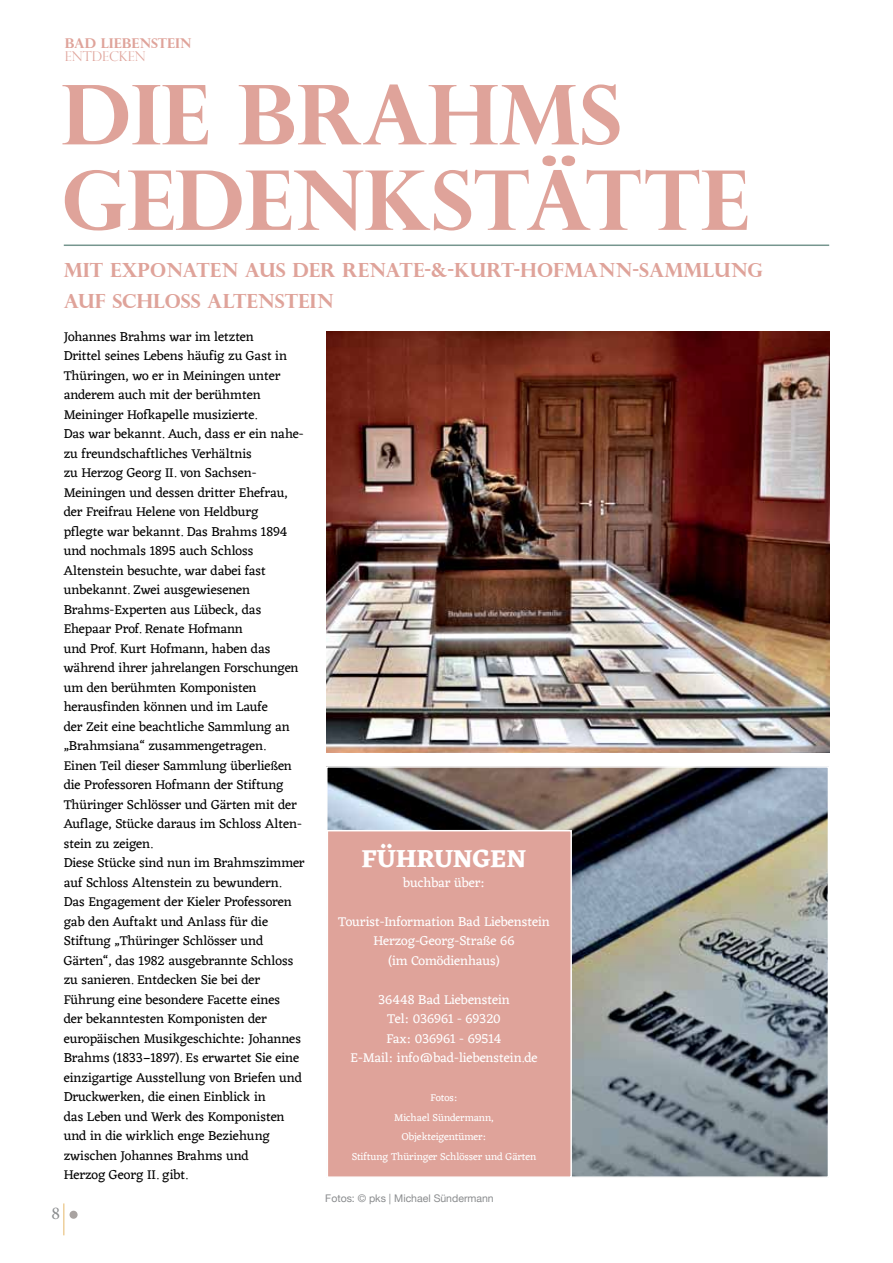
<style>
.page{position:relative;width:893px;height:1263px;background:#fff}
.page>*{position:absolute;margin:0;border:0;box-sizing:border-box;transform-origin:0 0}
.t1{font:700 82.5px/85.5px "Perpetua Titling";color:#dfa39a}
.t2{font:700 25.5px "Eczar";letter-spacing:-.015em;color:#fff}
.t3{font:700 19.5px/31.5px "Perpetua Titling";color:#dfa39a}
.t4{font:18px "Minion Pro";color:#8a8c8e}
.t5{font:13.5px/19.5px "Eczar";color:#000}
.t6{font:13.5px/19.5px "Eczar";color:#fff;text-align:center}
.t7{font:700 13.5px "Perpetua Titling";color:#dfa39a}
.t8{font:300 13.5px "Perpetua Titling";color:#dfa39a}
.t9{font:10.5px/19.5px "Eczar";color:#fff;text-align:center}
.t10{font:10.5px "Helvetica Neue LT";color:#8a8c8e}
</style>
<div class="page">
<hr style="left:63px;top:1203px;width:2px;height:32px;background:#eecf9b">
<div style="left:70px;top:1211px;width:8px;height:8px;background:#a9a3a1;border-radius:50%"></div>
<img style="left:326px;top:332px;width:503px;height:421px">
<img style="left:329px;top:769px;width:497px;height:406px">
<div style="left:327px;top:830px;width:245px;height:348px;background:#dfa39a;border:2px solid #fff"></div>
<hr style="left:64px;top:244px;width:765px;height:2px;background:#76968f">
<p class="t7" style="left:65px;top:35px;width:128px">BAD LIEBENSTEIN</p>
<p class="t8" style="left:65px;top:49px;width:82px">ENTDECKEN</p>
<h1 class="t1" style="left:62px;top:70px;width:689px">DIE BRAHMS<br>GEDENKSTÄTTE</h1>
<h3 class="t3" style="left:64px;top:253px;width:701px">MIT EXPONATEN AUS DER RENATE-&amp;-KURT-HOFMANN-SAMMLUNG<br>AUF SCHLOSS ALTENSTEIN</h3>
<p class="t5" style="left:64px;top:327px;width:242px">Johannes Brahms war im letzten<br>Drittel seines Lebens häufig zu Gast in Thüringen, wo er in Meiningen unter anderem auch mit der berühmten Meininger Hofkapelle musizierte.<br>Das war bekannt. Auch, dass er ein nahe&shy;zu freundschaftliches Verhältnis<br>zu Herzog Georg II. von Sachsen-Meiningen und dessen dritter Ehefrau, der Freifrau Helene von Heldburg<br>pflegte war bekannt. Das Brahms 1894 und nochmals 1895 auch Schloss Altenstein besuchte, war dabei fast unbekannt. Zwei ausgewiesenen Brahms-Experten aus Lübeck, das Ehepaar Prof. Renate Hofmann<br>und Prof. Kurt Hofmann, haben das während ihrer jahrelangen Forschungen um den berühmten Komponisten herausfinden können und im Laufe<br>der Zeit eine beachtliche Sammlung an „Brahmsiana“ zusammengetragen.<br>Einen Teil dieser Sammlung überließen die Professoren Hofmann der Stiftung Thüringer Schlösser und Gärten mit der Auflage, Stücke daraus im Schloss Alten&shy;stein zu zeigen.<br>Diese Stücke sind nun im Brahmszimmer auf Schloss Altenstein zu bewundern.<br>Das Engagement der Kieler Professoren gab den Auftakt und Anlass für die Stiftung „Thüringer Schlösser und Gärten“, das 1982 ausgebrannte Schloss zu sanieren. Entdecken Sie bei der Führung eine besondere Facette eines<br>der bekanntesten Komponisten der europäischen Musikgeschichte: Johannes Brahms (1833–1897). Es erwartet Sie eine einzigartige Ausstellung von Briefen und Druckwerken, die einen Einblick in<br>das Leben und Werk des Komponisten und in die wirklich enge Beziehung zwischen Johannes Brahms und<br>Herzog Georg II. gibt.</p>
<h3 class="t4" style="left:52px;top:1201px;width:10px">8</h3>
<h2 class="t2" style="left:361px;top:843px;width:167px">FÜHRUNGEN</h2>
<p class="t6" style="left:403px;top:873px;width:83px">buchbar über:</p>
<p class="t6" style="left:338px;top:912px;width:213px">Tourist-Information Bad Liebenstein<br>Herzog-Georg-Straße 66<br>(im Comödienhaus)</p>
<p class="t6" style="left:350px;top:990px;width:189px">36448 Bad Liebenstein<br>Tel: 036961 - 69320<br>Fax: 036961 - 69514<br>E-Mail: info@bad-liebenstein.de</p>
<p class="t9" style="left:352px;top:1089px;width:186px">Fotos:<br>Michael Sündermann,<br>Objekteigentümer:<br>Stiftung Thüringer Schlösser und Gärten</p>
<p class="t10" style="left:325px;top:1192px;width:170px">Fotos: © pks | Michael Sündermann</p>
</div>
